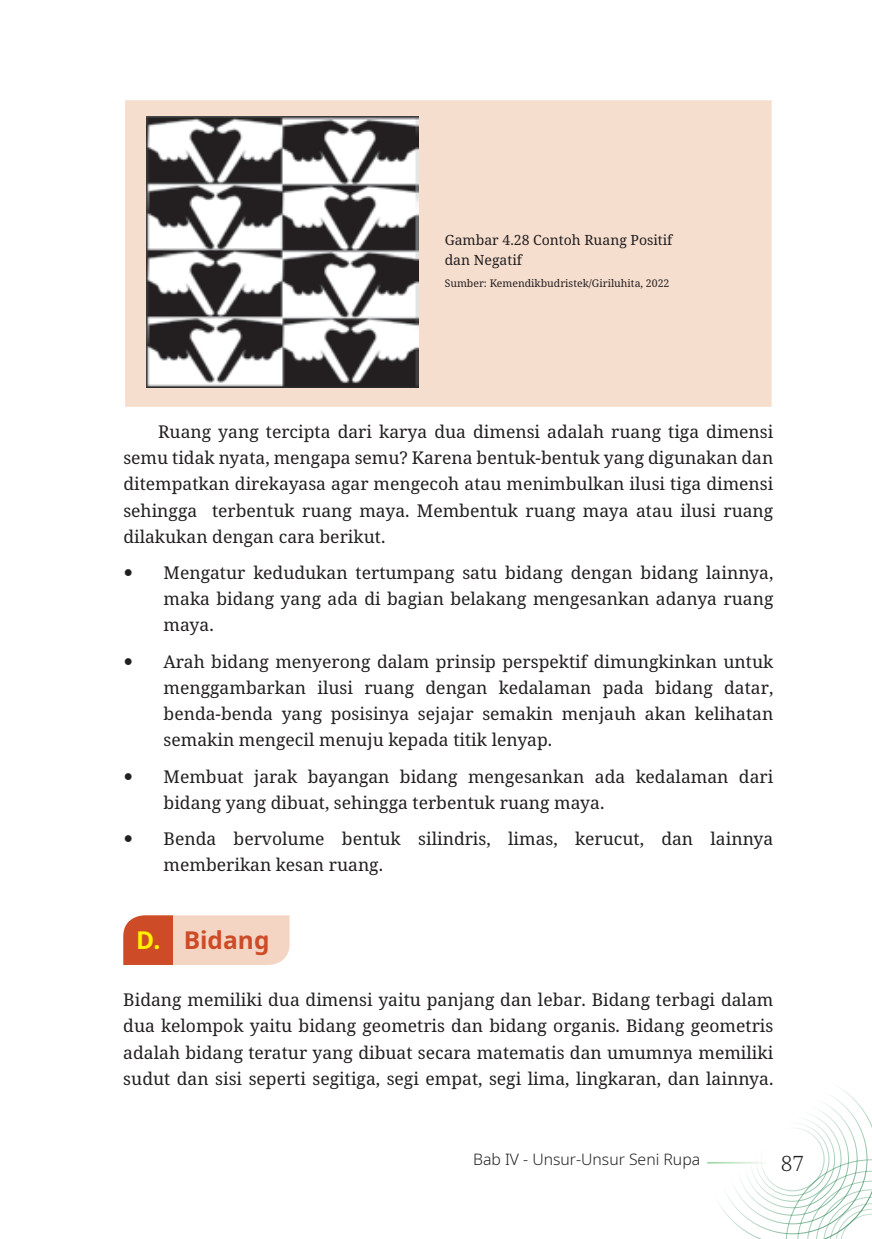
<style>
.page{position:relative;width:872px;height:1239px;background:#fff}
.page>*{position:absolute;margin:0;border:0;box-sizing:border-box;transform-origin:0 0}
.t1{font:700 24.5px "Noto Sans";color:#cd4c27}
.t2{font:300 21px "Noto Serif";color:#231f20}
.t3{font:17.5px/26.2px "Noto Serif";color:#231f20;text-align:justify}
.t4{font:300 15.75px "Noto Sans";color:#231f20}
.t5{font:14px/19.2px "Noto Serif";color:#231f20}
.t6{font:10.5px "Noto Serif";color:#231f20}
.s1{color:#fff101}
</style>
<div class="page">
<div style="left:124px;top:99px;width:648px;height:309px;background:#f6decf"></div>
<hr style="left:123px;top:98px;width:650px;height:2px;background:#fff">
<hr style="left:123px;top:100px;width:2px;height:307px;background:#fff">
<hr style="left:771px;top:100px;width:2px;height:307px;background:#fff">
<hr style="left:123px;top:407px;width:650px;height:2px;background:#fff">
<img style="left:147px;top:116px;width:271px;height:272px">
<div style="left:173px;top:915px;width:116px;height:50px;background:#f4d4c2"></div>
<div style="left:123px;top:915px;width:50px;height:50px;background:#cd4c27"></div>
<svg style="left:707px;top:1087px;width:165px;height:152px"></svg>
<p class="t5" style="left:444px;top:231px;width:229px">Gambar 4.28 Contoh Ruang Positif dan Negatif</p>
<p class="t6" style="left:444px;top:276px;width:226px">Sumber: Kemendikbudristek/Giriluhita, 2022</p>
<p class="t3" style="left:123px;top:419px;width:651px;text-indent:35px">Ruang yang tercipta dari karya dua dimensi adalah ruang tiga dimensi semu tidak nyata, mengapa semu? Karena bentuk-bentuk yang digunakan dan ditempatkan direkayasa agar mengecoh atau menimbulkan ilusi tiga dimensi sehingga terbentuk ruang maya. Membentuk ruang maya atau ilusi ruang dilakukan dengan cara berikut.</p>
<p class="t3" style="left:164px;top:560px;width:611px">Mengatur kedudukan tertumpang satu bidang dengan bidang lainnya, maka bidang yang ada di bagian belakang mengesankan adanya ruang maya.</p>
<p class="t3" style="left:164px;top:649px;width:611px">Arah bidang menyerong dalam prinsip perspektif dimungkinkan untuk menggambarkan ilusi ruang dengan kedalaman pada bidang datar, benda-benda yang posisinya sejajar semakin menjauh akan kelihatan semakin mengecil menuju kepada titik lenyap.</p>
<p class="t3" style="left:164px;top:764px;width:611px">Membuat jarak bayangan bidang mengesankan ada kedalaman dari bidang yang dibuat, sehingga terbentuk ruang maya.</p>
<p class="t3" style="left:164px;top:826px;width:611px">Benda bervolume bentuk silindris, limas, kerucut, dan lainnya memberikan kesan ruang.</p>
<h1 class="t1" style="left:136px;top:923px;width:135px"><span class="s1">D.</span> Bidang</h1>
<p class="t3" style="left:123px;top:987px;width:651px">Bidang memiliki dua dimensi yaitu panjang dan lebar. Bidang terbagi dalam dua kelompok yaitu bidang geometris dan bidang organis. Bidang geometris adalah bidang teratur yang dibuat secara matematis dan umumnya memiliki sudut dan sisi seperti segitiga, segi empat, segi lima, lingkaran, dan lainnya.</p>
<p class="t4" style="left:473px;top:1148px;width:229px">Bab IV - Unsur-Unsur Seni Rupa</p>
<p class="t2" style="left:780px;top:1149px;width:25px">87</p>
</div>
